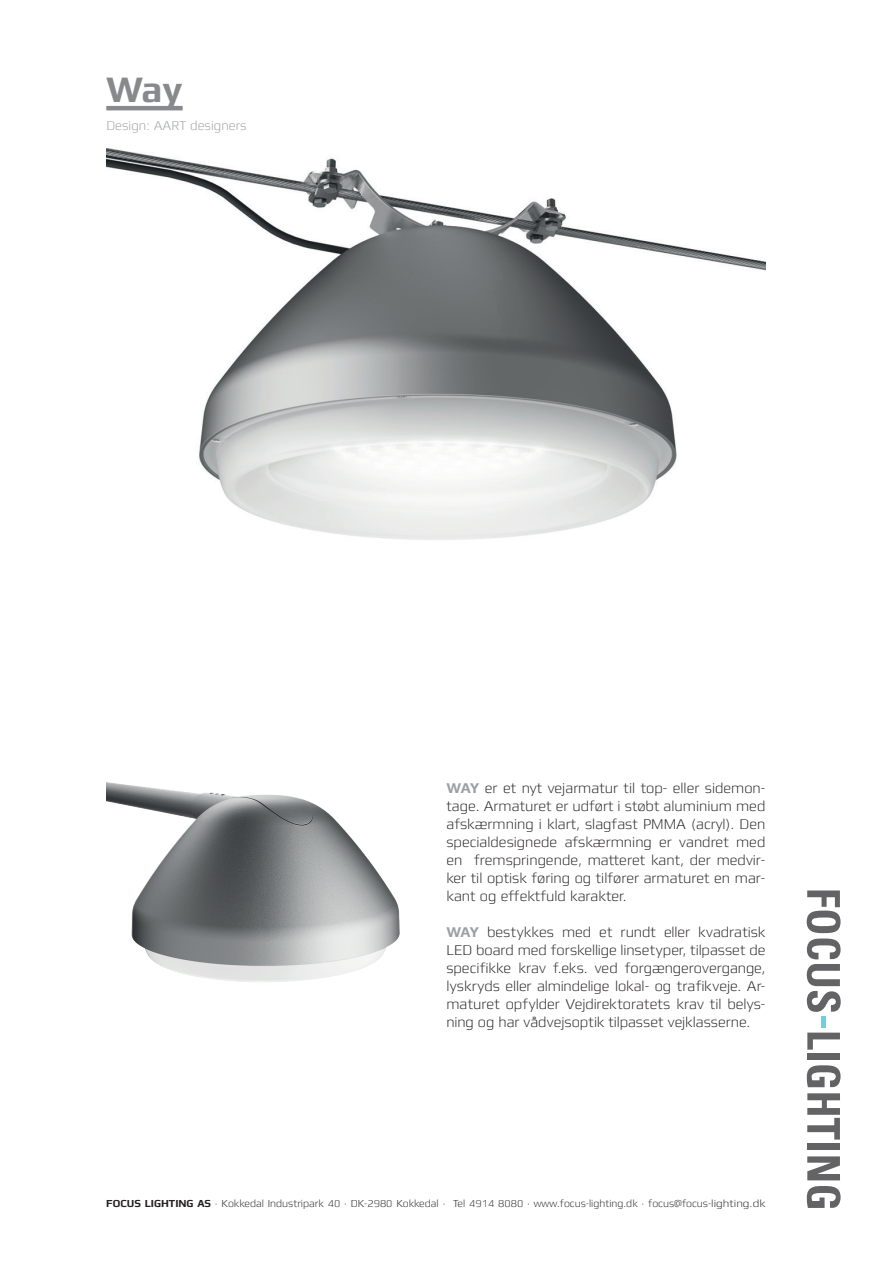
<style>
.page{position:relative;width:893px;height:1263px;background:#fff}
.page>*{position:absolute;margin:0;border:0;box-sizing:border-box;transform-origin:0 0}
.t1{font:700 37.5px "Mdd";color:#87898c}
.t2{font:300 15px/18px "Mdd";color:#231f20;text-align:justify}
.t3{font:300 13.5px "Mdd";color:#9d9fa2}
.t4{font:300 10.8px "Mdd";color:#231f20}
.s1{font-weight:700;color:#9d9fa2}
.s2{font-weight:700}
</style>
<div class="page">
<img style="left:106px;top:149px;width:659px;height:391px">
<img style="left:106px;top:782px;width:294px;height:200px">
<svg style="left:807px;top:890px;width:34px;height:122px"></svg>
<svg style="left:807px;top:1032px;width:33px;height:18px"></svg>
<div style="left:807px;top:1053px;width:33px;height:7px;background:#636366"></div>
<svg style="left:807px;top:1065px;width:33px;height:22px"></svg>
<svg style="left:807px;top:1093px;width:33px;height:46px"></svg>
<div style="left:807px;top:1143px;width:33px;height:7px;background:#636366"></div>
<svg style="left:807px;top:1156px;width:33px;height:24px"></svg>
<svg style="left:807px;top:1186px;width:33px;height:22px"></svg>
<div style="left:821px;top:1016px;width:5px;height:11px;background:#74cdd9"></div>
<hr style="left:106px;top:106px;width:77px;height:4px;background:#87898c">
<h1 class="t1" style="left:106px;top:69px;width:78px">Way</h1>
<p class="t3" style="left:106px;top:119px;width:142px">Design: AART designers</p>
<p class="t2" style="left:446px;top:779px;width:320px"><span class="s1">WAY</span> er et nyt vejarmatur til top- eller sidemon&shy;tage. Armaturet er udført i støbt aluminium med afskærmning i klart, slagfast PMMA (acryl). Den specialdesignede afskærmning er vandret med en fremspringende, matteret kant, der medvir&shy;ker til optisk føring og tilfører armaturet en mar&shy;kant og effektfuld karakter.</p>
<p class="t2" style="left:446px;top:923px;width:320px"><span class="s1">WAY</span> bestykkes med et rundt eller kvadratisk LED board med forskellige linsetyper, tilpasset de specifikke krav f.eks. ved forgængerovergange, lyskryds eller almindelige lokal- og trafikveje. Ar&shy;maturet opfylder Vejdirektoratets krav til belys&shy;ning og har vådvejsoptik tilpasset vejklasserne.</p>
<p class="t4" style="left:106px;top:1198px;width:661px"><span class="s2">FOCUS LIGHTING AS</span> · Kokkedal Industripark 40 · DK-2980 Kokkedal · Tel 4914 8080 · www.focus-lighting.dk · focus@focus-lighting.dk</p>
</div>
